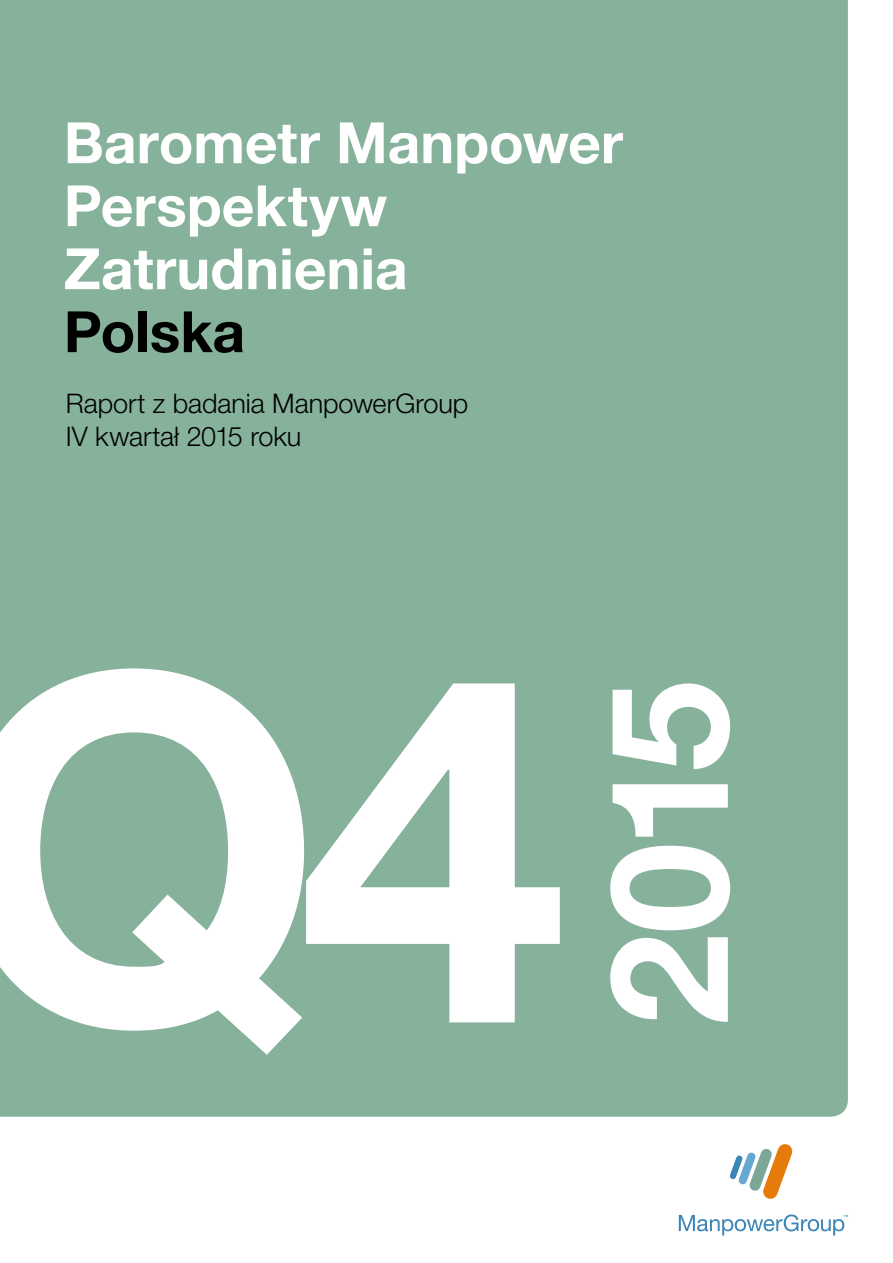
<style>
.page{position:relative;width:893px;height:1263px;background:#fff}
.page>*{position:absolute;margin:0;border:0;box-sizing:border-box;transform-origin:0 0}
.t1{font:700 484.2px "Helvetica Neue LT Pro";color:#fff}
.t2{font:700 164.7px "Helvetica Neue LT Pro";color:#fff}
.t3{font:700 57px/63px "Helvetica Neue LT Pro";color:#fff}
.t4{font:700 57px "Helvetica Neue LT Pro";letter-spacing:-.005em;color:#000}
.t5{font:300 27px/33px "Helvetica Neue LT Pro";letter-spacing:-.005em;color:#000}
</style>
<div class="page">
<div style="left:0;top:0;width:848px;height:1117px;background:#86b29c"></div>
<svg style="left:729px;top:1144px;width:64px;height:55px"></svg>
<svg style="left:679px;top:1214px;width:169px;height:21px"></svg>
<h3 class="t3" style="left:64px;top:110px;width:561px">Barometr Manpower<br>Perspektyw<br>Zatrudnienia</h3>
<h3 class="t4" style="left:64px;top:297px;width:183px">Polska</h3>
<p class="t5" style="left:66px;top:386px;width:404px">Raport z badania ManpowerGroup<br>IV kwartał 2015 roku</p>
<h1 class="t1" style="left:-54px;top:550px;width:623px">Q4</h1>
<h2 class="t2" style="left:567px;top:1025px;width:346px;rotate:-90deg">2015</h2>
</div>
